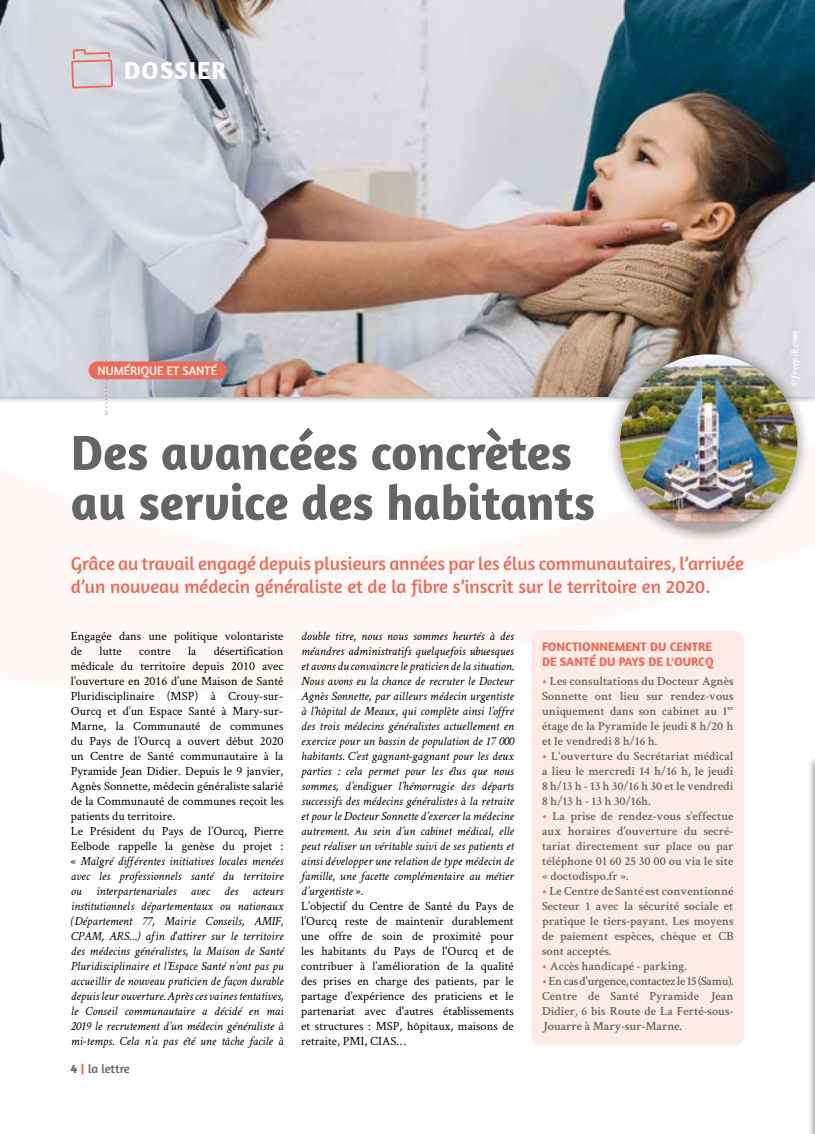
<style>
.page{position:relative;width:815px;height:1134px;background:#fff}
.page>*{position:absolute;margin:0;border:0;box-sizing:border-box;transform-origin:0 0}
.t1{font:700 50px/50px "Amaranth";color:#646567}
.t2{font:700 25px "Amaranth";letter-spacing:.05em;color:#fff}
.t3{font:18.75px/22.5px "Amaranth";color:#eb6b59}
.t4{font:italic 12.5px/15px "Crimson Text";color:#000;text-align:justify}
.t5{font:12.5px/15px "Crimson Text";color:#000}
.t6{font:600 12.5px/15px "Crimson Text";color:#646567;text-align:justify}
.t7{font:700 12.5px/15px "Amaranth";color:#eb6b59}
.t8{font:12.5px "Amaranth";color:#fff}
.t9{font:12.5px "Amaranth";letter-spacing:-.01em;color:#646567}
.t10{font:italic 600 11.25px "Crimson Text";color:#fff}
.s1{color:#eb6b59}
.s2{font-weight:700}
.s3{font-weight:700;color:#eb6b59}
</style>
<div class="page">
<img style="left:0;top:0;width:815px;height:397px">
<div style="left:809px;top:755px;width:6px;height:379px;background:#000;opacity:.5"></div>
<div style="left:89px;top:361px;width:138px;height:18px;background:#eb6b59;border-radius:9px"></div>
<svg style="left:106px;top:379px;width:1px;height:36px"></svg>
<div style="left:531px;top:631px;width:213px;height:414px;background:#fdece5;border-radius:9px"></div>
<div style="left:606px;top:341px;width:205px;height:205px;background:#000;opacity:.5"></div>
<img style="left:620px;top:354px;width:177px;height:177px;border-radius:89px">
<svg style="left:71px;top:49px;width:42px;height:40px;background:#d9c2c4"></svg>
<h2 class="t2" style="left:124px;top:55px;width:104px">DOSSIER</h2>
<p class="t8" style="left:98px;top:363px;width:121px">NUMÉRIQUE ET SANTÉ</p>
<h1 class="t1" style="left:71px;top:426px;width:526px">Des avancées concrètes au service des habitants</h1>
<h3 class="t3" style="left:71px;top:553px;width:675px">Grâce au travail engagé depuis plusieurs années par les élus communautaires, l’arrivée d’un nouveau médecin généraliste et de la fibre s’inscrit sur le territoire en 2020.</h3>
<p class="t5" style="left:71px;top:628px;width:214px">Engagée dans une politique volontariste de</p>
<p class="t5" style="left:71px;top:643px;width:214px;text-indent:143px">désertification médicale du territoire depuis 2010 avec l’ouverture en 2016 d’une Maison de Santé Pluridisciplinaire (MSP) à Crouy-sur-Ourcq et d’un Espace Santé à Mary-sur-Marne, la Communauté de communes du Pays de l’Ourcq a ouvert début 2020 un Centre de Santé communautaire à la Pyramide Jean Didier. Depuis le 9 janvier, Agnès Sonnette, médecin généraliste salarié de la Communauté de communes reçoit les patients du territoire.<br>Le Président du Pays de l’Ourcq, Pierre Eelbode rappelle la genèse du projet :</p>
<p class="t4" style="left:71px;top:853px;width:214px">« Malgré différentes initiatives locales menées avec les professionnels santé du territoire ou interpartenariales avec des acteurs institutionnels départementaux ou nationaux (Département 77, Mairie Conseils, AMIF, CPAM, ARS…) afin d'attirer sur le territoire des médecins généralistes, la Maison de Santé Pluridisciplinaire et l’Espace Santé n’ont pas pu accueillir de nouveau praticien de façon durable depuis leur ouverture. Après ces vaines tentatives, le Conseil communautaire a décidé en mai 2019 le recrutement d’un médecin généraliste à mi-temps. Cela n’a pas été une tâche facile à</p>
<p class="t5" style="left:100px;top:643px;width:24px">lutte</p>
<p class="t5" style="left:139px;top:643px;width:33px">contre</p>
<p class="t5" style="left:188px;top:643px;width:10px">la</p>
<p class="t4" style="left:301px;top:628px;width:214px">double titre, nous nous sommes heurtés à des méandres administratifs quelquefois ubuesques et avons du convaincre le praticien de la situation.<br>Nous avons eu la chance de recruter le Docteur Agnès Sonnette, par ailleurs médecin urgentiste à l’hôpital de Meaux, qui complète ainsi l’offre des trois médecins généralistes actuellement en exercice pour un bassin de population de 17 000 habitants. C’est gagnant-gagnant pour les deux parties : cela permet pour les élus que nous sommes, d’endiguer l’hémorragie des départs successifs des médecins généralistes à la retraite et pour le Docteur Sonnette d’exercer la médecine autrement. Au sein d’un cabinet médical, elle peut réaliser un véritable suivi de ses patients et ainsi développer une relation de type médecin de famille, une facette complémentaire au métier d’urgentiste ».</p>
<p class="t5" style="left:301px;top:898px;width:214px;text-align:justify">L’objectif du Centre de Santé du Pays de l’Ourcq reste de maintenir durablement une offre de soin de proximité pour les habitants du Pays de l'Ourcq et de contribuer à l’amélioration de la qualité des prises en charge des patients, par le partage d’expérience des praticiens et le partenariat avec d'autres établissements et structures : MSP, hôpitaux, maisons de retraite, PMI, CIAS…</p>
<p class="t7" style="left:542px;top:639px;width:173px">FONCTIONNEMENT DU CENTRE<br>DE SANTÉ DU PAYS DE L'OURCQ</p>
<p class="t6" style="left:542px;top:672px;width:193px"><span class="s1">•</span> Les consultations du Docteur Agnès Sonnette ont lieu sur rendez-vous uniquement dans son cabinet au 1<sup>er </sup>étage de la Pyramide le jeudi 8 h/20 h et le vendredi 8 h/16 h.</p>
<p class="t6" style="left:542px;top:747px;width:193px"><span class="s1">•</span> L'ouverture du Secrétariat médical a lieu le mercredi 14 h/16 h, le jeudi 8 h/13 h - 13 h 30/16 h 30 et le vendredi 8 h/13 h - 13 h 30/16h.</p>
<p class="t6" style="left:542px;top:807px;width:193px"><span class="s1">•</span> La prise de rendez-vous s’effectue aux horaires d’ouverture du secré&shy;tariat directement sur place ou par téléphone 01 60 25 30 00 ou via le site « doctodispo.fr ».</p>
<p class="t6" style="left:542px;top:882px;width:193px"><span class="s1">•</span> Le Centre de Santé est conventionné Secteur 1 avec la sécurité sociale et pratique le tiers-payant. Les moyens de paiement espèces, chèque et CB sont acceptés.</p>
<p class="t6" style="left:542px;top:957px;width:146px"><span class="s1">•</span> Accès handicapé - parking.</p>
<p class="t6" style="left:542px;top:972px;width:193px"><span class="s1">•</span> En cas d'urgence, contactez le 15 (Samu).<br>Centre de Santé Pyramide Jean Didier, 6 bis Route de La Ferté-sous-Jouarre à Mary-sur-Marne.</p>
<p class="t9" style="left:71px;top:1061px;width:60px"><span class="s2">4</span> <span class="s3">|</span> la lettre</p>
<p class="t10" style="left:787px;top:386px;width:57px;rotate:-90deg">©freepik.com</p>
</div>
